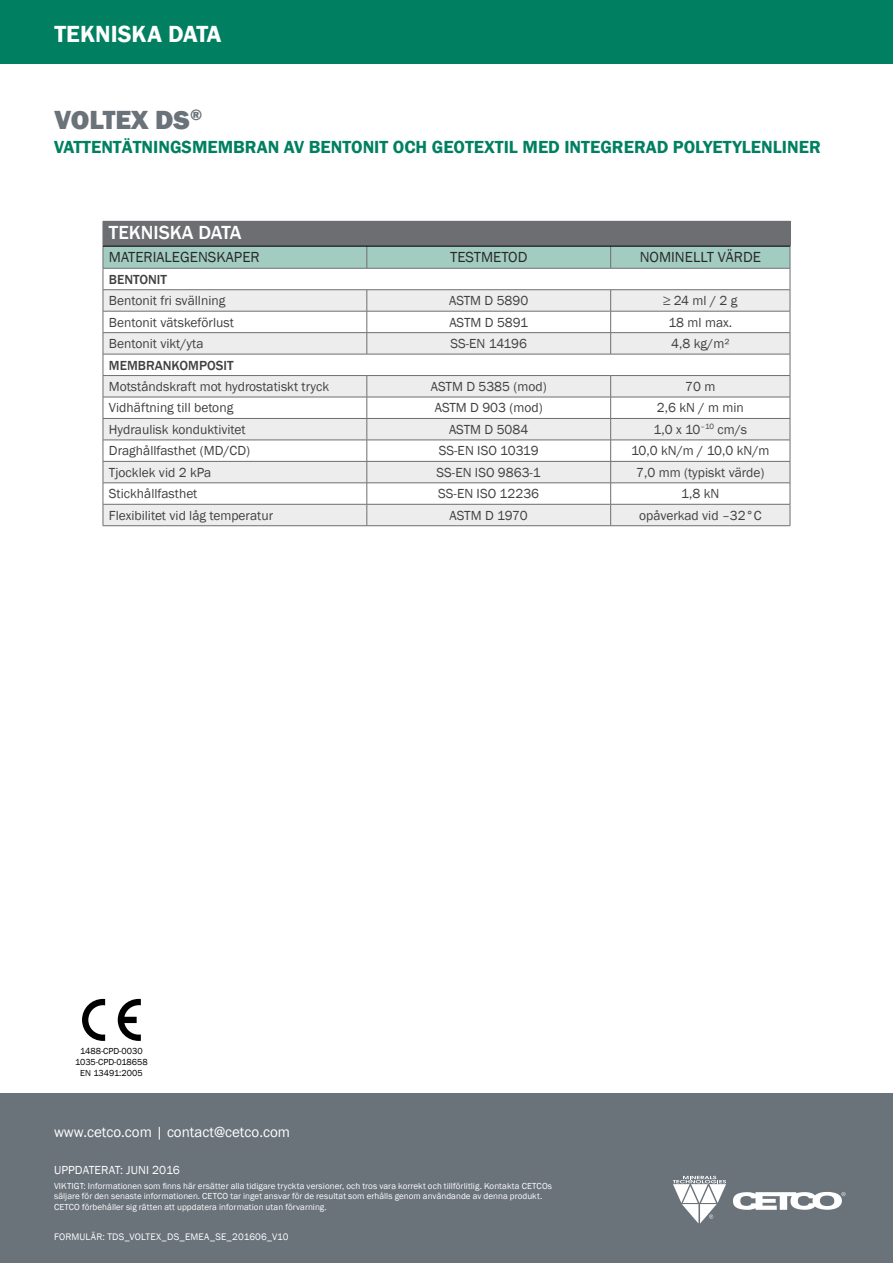
<style>
.page{position:relative;width:893px;height:1263px;background:#fff}
.page>*{position:absolute;margin:0;border:0;box-sizing:border-box;transform-origin:0 0}
.t1{font:800 27px "Franklin Gothic";color:#6a727a}
.t2{font:600 24px "Franklin Gothic";letter-spacing:-.005em;color:#fff}
.t3{font:500 19.5px "Franklin Gothic";color:#fff}
.t4{font:600 18px "Franklin Gothic";color:#008061}
.t5{font:15px "Franklin Gothic";color:#292829}
.t6{font:15px "Franklin Gothic";color:#fff}
.t7{font:13.5px "Franklin Gothic";color:#414042}
.t8{font:500 13.5px "Franklin Gothic";color:#414042}
.t9{font:12px "Franklin Gothic";letter-spacing:.005em;color:#fff}
.t10{font:9.75px "Franklin Gothic";letter-spacing:.02em;color:#fff}
.t11{font:9px/10.5px "Franklin Gothic";letter-spacing:.005em;color:#fff}
.t12{font:9px/10.8px "Franklin Gothic";color:#000;text-align:center}
</style>
<div class="page">
<div style="left:0;top:0;width:893px;height:64px;background:#008061"></div>
<div style="left:0;top:1093px;width:893px;height:170px;background:#6a727a"></div>
<svg style="left:733px;top:1192px;width:113px;height:18px"></svg>
<svg style="left:673px;top:1176px;width:53px;height:47px"></svg>
<hr style="left:103px;top:525px;width:264px;height:1px;background:#6d6e71">
<hr style="left:367px;top:525px;width:244px;height:1px;background:#6d6e71">
<hr style="left:611px;top:525px;width:179px;height:1px;background:#6d6e71">
<svg style="left:103px;top:221px;width:688px;height:304px"></svg>
<hr style="left:103px;top:245px;width:264px;height:1px;background:#6d6e71">
<hr style="left:367px;top:245px;width:244px;height:1px;background:#6d6e71">
<hr style="left:103px;top:246px;width:687px;height:1px;background:#000">
<svg style="left:82px;top:999px;width:59px;height:42px"></svg>
<h2 class="t2" style="left:55px;top:20px;width:169px">TEKNISKA DATA</h2>
<h1 class="t1" style="left:54px;top:103px;width:150px">VOLTEX DS<sup>®</sup></h1>
<h3 class="t4" style="left:54px;top:136px;width:768px">VATTENTÄTNINGSMEMBRAN AV BENTONIT OCH GEOTEXTIL MED INTEGRERAD POLYETYLENLINER</h3>
<h3 class="t3" style="left:109px;top:221px;width:134px">TEKNISKA DATA</h3>
<p class="t5" style="left:109px;top:248px;width:152px">MATERIALEGENSKAPER</p>
<p class="t5" style="left:450px;top:248px;width:79px">TESTMETOD</p>
<p class="t5" style="left:640px;top:248px;width:123px">NOMINELLT VÄRDE</p>
<p class="t8" style="left:109px;top:271px;width:60px">BENTONIT</p>
<p class="t7" style="left:109px;top:292px;width:118px">Bentonit fri svällning</p>
<p class="t7" style="left:449px;top:292px;width:81px">ASTM D 5890</p>
<p class="t7" style="left:663px;top:292px;width:76px">≥ 24 ml / 2 g</p>
<p class="t7" style="left:109px;top:314px;width:126px">Bentonit vätskeförlust</p>
<p class="t7" style="left:449px;top:314px;width:80px">ASTM D 5891</p>
<p class="t7" style="left:668px;top:314px;width:65px">18 ml max.</p>
<p class="t7" style="left:109px;top:335px;width:96px">Bentonit vikt/yta</p>
<p class="t7" style="left:450px;top:335px;width:78px">SS-EN 14196</p>
<p class="t7" style="left:671px;top:335px;width:60px">4,8 kg/m²</p>
<p class="t8" style="left:109px;top:357px;width:126px">MEMBRANKOMPOSIT</p>
<p class="t7" style="left:109px;top:378px;width:222px">Motståndskraft mot hydrostatiskt tryck</p>
<p class="t7" style="left:431px;top:378px;width:117px">ASTM D 5385 (mod)</p>
<p class="t7" style="left:685px;top:378px;width:32px">70 m</p>
<p class="t7" style="left:109px;top:400px;width:126px">Vidhäftning till betong</p>
<p class="t7" style="left:435px;top:400px;width:109px">ASTM D 903 (mod)</p>
<p class="t7" style="left:657px;top:400px;width:88px">2,6 kN / m min</p>
<p class="t7" style="left:109px;top:421px;width:138px">Hydraulisk konduktivitet</p>
<p class="t7" style="left:449px;top:421px;width:81px">ASTM D 5084</p>
<p class="t7" style="left:653px;top:421px;width:95px">1,0 x 10<sup>–10</sup> cm/s</p>
<p class="t7" style="left:109px;top:442px;width:143px">Draghållfasthet (MD/CD)</p>
<p class="t7" style="left:439px;top:442px;width:101px">SS-EN ISO 10319</p>
<p class="t7" style="left:631px;top:442px;width:140px">10,0 kN/m / 10,0 kN/m</p>
<p class="t7" style="left:109px;top:464px;width:104px">Tjocklek vid 2 kPa</p>
<p class="t7" style="left:437px;top:464px;width:106px">SS-EN ISO 9863-1</p>
<p class="t7" style="left:636px;top:464px;width:130px">7,0 mm (typiskt värde)</p>
<p class="t7" style="left:109px;top:485px;width:90px">Stickhållfasthet</p>
<p class="t7" style="left:438px;top:485px;width:102px">SS-EN ISO 12236</p>
<p class="t7" style="left:681px;top:485px;width:40px">1,8 kN</p>
<p class="t7" style="left:109px;top:507px;width:166px">Flexibilitet vid låg temperatur</p>
<p class="t7" style="left:450px;top:507px;width:80px">ASTM D 1970</p>
<p class="t7" style="left:639px;top:507px;width:124px">opåverkad vid –32°C</p>
<p class="t12" style="left:75px;top:1046px;width:74px">1488-CPD-0030<br>1035-CPD-018658<br>EN 13491:2005</p>
<p class="t6" style="left:54px;top:1123px;width:238px">www.cetco.com | contact@cetco.com</p>
<p class="t9" style="left:54px;top:1162px;width:127px">UPPDATERAT: JUNI 2016</p>
<p class="t11" style="left:54px;top:1180px;width:500px">VIKTIGT: Informationen som finns här ersätter alla tidigare tryckta versioner, och tros vara korrekt och tillförlitlig. Kontakta CETCOs säljare för den senaste informationen. CETCO tar inget ansvar för de resultat som erhålls genom användande av denna produkt.<br>CETCO förbehåller sig rätten att uppdatera information utan förvarning.</p>
<p class="t10" style="left:54px;top:1231px;width:236px">FORMULÄR: TDS_VOLTEX_DS_EMEA_SE_201606_V10</p>
</div>
